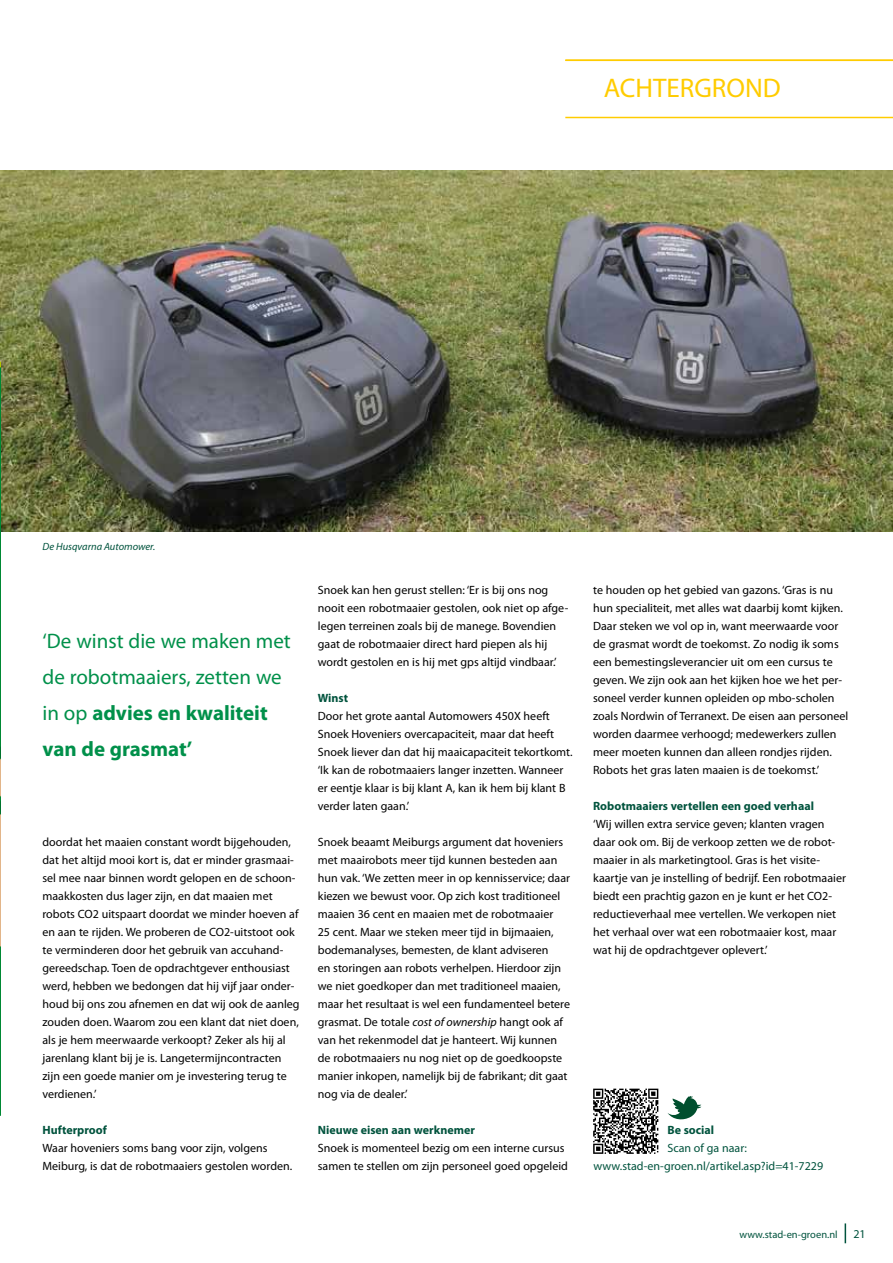
<style>
.page{position:relative;width:893px;height:1263px;background:#fff}
.page>*{position:absolute;margin:0;border:0;box-sizing:border-box;transform-origin:0 0}
.t1{font:27px "Myriad Pro";color:#fc0}
.t2{font:21px/36px "Myriad Pro";color:#00904a}
.t3{font:12px/18px "Myriad Pro";color:#000}
.t4{font:700 12px "Myriad Pro";color:#00533d}
.t5{font:12px/18px "Myriad Pro";color:#00533d;text-align:center}
.t6{font:italic 10.5px "Myriad Pro";color:#00533d}
.t7{font:10.5px "Myriad Pro";color:#00533d}
.s1{font-weight:700}
.s2{font-style:italic}
</style>
<div class="page">
<svg style="left:845px;top:1223px;width:1px;height:20px"></svg>
<hr style="left:565px;top:117px;width:328px;height:1px;background:#fc0">
<hr style="left:565px;top:60px;width:328px;height:1px;background:#fc0">
<img style="left:0;top:170px;width:893px;height:361px">
<svg style="left:0;top:361px;width:1px;height:755px"></svg>
<svg style="left:593px;top:1089px;width:65px;height:65px"></svg>
<svg style="left:667px;top:1096px;width:34px;height:23px"></svg>
<h1 class="t1" style="left:604px;top:71px;width:179px">ACHTERGROND</h1>
<p class="t6" style="left:43px;top:540px;width:114px">De Husqvarna Automower.</p>
<h2 class="t2" style="left:43px;top:623px;width:250px">‘De winst die we maken met de robotmaaiers, zetten we in op <span class="s1">advies en kwaliteit van de grasmat’</span></h2>
<p class="t3" style="left:43px;top:833px;width:259px">doordat het maaien constant wordt bijgehouden, dat het altijd mooi kort is, dat er minder grasmaai&shy;sel mee naar binnen wordt gelopen en de schoon&shy;maakkosten dus lager zijn, en dat maaien met robots CO2 uitspaart doordat we minder hoeven af en aan te rijden. We proberen de CO2-uitstoot ook te verminderen door het gebruik van accuhand&shy;gereedschap. Toen de opdrachtgever enthousiast werd, hebben we bedongen dat hij vijf jaar onder&shy;houd bij ons zou afnemen en dat wij ook de aanleg zouden doen. Waarom zou een klant dat niet doen, als je hem meerwaarde verkoopt? Zeker als hij al jarenlang klant bij je is. Langetermijncontracten zijn een goede manier om je investering terug te verdienen.’</p>
<p class="t4" style="left:43px;top:1122px;width:66px">Hufterproof</p>
<p class="t3" style="left:43px;top:1139px;width:251px">Waar hoveniers soms bang voor zijn, volgens<br>Meiburg, is dat de robotmaaiers gestolen worden.</p>
<p class="t3" style="left:318px;top:581px;width:252px">Snoek kan hen gerust stellen: ‘Er is bij ons nog nooit een robotmaaier gestolen, ook niet op afge&shy;legen terreinen zoals bij de manege. Bovendien gaat de robotmaaier direct hard piepen als hij wordt gestolen en is hij met gps altijd vindbaar.’</p>
<p class="t4" style="left:318px;top:690px;width:32px">Winst</p>
<p class="t3" style="left:318px;top:707px;width:256px">Door het grote aantal Automowers 450X heeft Snoek Hoveniers overcapaciteit, maar dat heeft Snoek liever dan dat hij maaicapaciteit tekortkomt. ‘Ik kan de robotmaaiers langer inzetten. Wanneer er eentje klaar is bij klant A, kan ik hem bij klant B verder laten gaan.’</p>
<p class="t3" style="left:318px;top:833px;width:254px">Snoek beaamt Meiburgs argument dat hoveniers met maairobots meer tijd kunnen besteden aan hun vak. ‘We zetten meer in op kennisservice; daar kiezen we bewust voor. Op zich kost traditioneel maaien 36 cent en maaien met de robotmaaier<br>25 cent. Maar we steken meer tijd in bijmaaien, bodemanalyses, bemesten, de klant adviseren<br>en storingen aan robots verhelpen. Hierdoor zijn we niet goedkoper dan met traditioneel maaien, maar het resultaat is wel een fundamenteel betere grasmat. De totale <span class="s2">cost of ownership</span> hangt ook af van het rekenmodel dat je hanteert. Wij kunnen de robotmaaiers nu nog niet op de goedkoopste manier inkopen, namelijk bij de fabrikant; dit gaat nog via de dealer.’</p>
<p class="t4" style="left:318px;top:1122px;width:159px">Nieuwe eisen aan werknemer</p>
<p class="t3" style="left:318px;top:1139px;width:252px">Snoek is momenteel bezig om een interne cursus samen te stellen om zijn personeel goed opgeleid</p>
<p class="t3" style="left:593px;top:581px;width:257px">te houden op het gebied van gazons. ‘Gras is nu hun specialiteit, met alles wat daarbij komt kijken.<br>Daar steken we vol op in, want meerwaarde voor de grasmat wordt de toekomst. Zo nodig ik soms een bemestingsleverancier uit om een cursus te geven. We zijn ook aan het kijken hoe we het per&shy;soneel verder kunnen opleiden op mbo-scholen zoals Nordwin of Terranext. De eisen aan personeel worden daarmee verhoogd; medewerkers zullen meer moeten kunnen dan alleen rondjes rijden.<br>Robots het gras laten maaien is de toekomst.’</p>
<p class="t4" style="left:593px;top:798px;width:222px">Robotmaaiers vertellen een goed verhaal</p>
<p class="t3" style="left:593px;top:815px;width:254px">‘Wij willen extra service geven; klanten vragen daar ook om. Bij de verkoop zetten we de robot&shy;maaier in als marketingtool. Gras is het visite&shy;kaartje van je instelling of bedrijf. Een robotmaaier biedt een prachtig gazon en je kunt er het CO2- reductieverhaal mee vertellen. We verkopen niet het verhaal over wat een robotmaaier kost, maar wat hij de opdrachtgever oplevert.’</p>
<p class="t4" style="left:667px;top:1122px;width:48px">Be social</p>
<p class="t5" style="left:594px;top:1139px;width:231px">Scan of ga naar: www.stad-en-groen.nl/artikel.asp?id=41-7229</p>
<p class="t7" style="left:739px;top:1228px;width:100px">www.stad-en-groen.nl</p>
<p class="t5" style="left:853px;top:1224px;width:14px">21</p>
</div>
